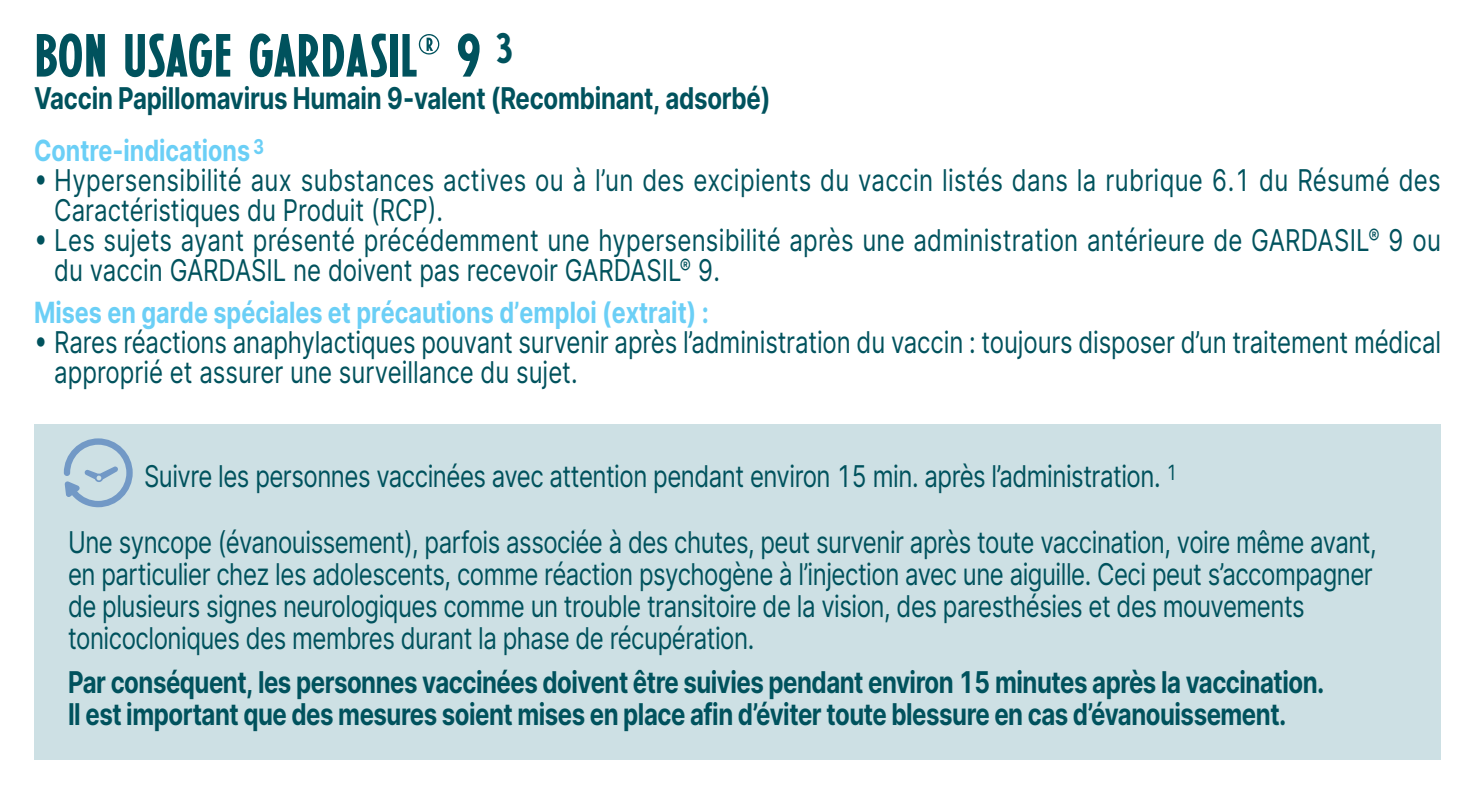
<style>
.page{position:relative;width:1475px;height:794px;background:#fff}
.page>*{position:absolute;margin:0;border:0;box-sizing:border-box;transform-origin:0 0}
.TEXTE_COURANT_7_5{font:56px "Recording Artist JNL";letter-spacing:-.01em;color:#00525d}
.TEXTE_COURANT_7_5-2{font:30px/32px "Inter";letter-spacing:-.02em;color:#00525d;scale:.8 1}
.TEXTE_COURANT_7_5-3{font:700 30px/32px "Inter";letter-spacing:-.02em;color:#00525d;scale:.8 1}
.TEXTE_COURANT_7_5-4{font:30px/30px "Inter";letter-spacing:.01em;color:#00525d;scale:.8 1}
.TEXTE_COURANT_7_5-5{font:30px/30px "Inter";letter-spacing:.015em;color:#00525d;scale:.8 1}
.TITRE_BLEU_7_3{font:700 29.2px "Inter";color:#6bcff6;scale:.8 1}
.TEXTE_COURANT_7_5-6{font:700 29.2px "Inter";color:#6bcff6;scale:.8 1}
</style>
<div class="page">
<div style="left:34px;top:424px;width:1406px;height:336px;background:#cde0e4"></div>
<svg style="left:64px;top:438px;width:69px;height:69px"></svg>
<p class="TEXTE_COURANT_7_5" style="left:34px;top:24px;width:480px">BON USAGE GARDASIL® 9 <sup>3</sup></p>
<p class="TEXTE_COURANT_7_5-3" style="left:34px;top:81px;width:922px">Vaccin Papillomavirus Humain 9-valent (Recombinant, adsorbé)</p>
<p class="TEXTE_COURANT_7_5-6" style="left:34px;top:129px;width:289px">Contre-indications <sup>3</sup></p>
<p class="TEXTE_COURANT_7_5-5" style="left:54px;top:165px;width:1734px;text-indent:-20px">• Hypersensibilité aux substances actives ou à l’un des excipients du vaccin listés dans la rubrique 6.1 du Résumé des<br>Caractéristiques du Produit (RCP).</p>
<p class="TEXTE_COURANT_7_5-4" style="left:54px;top:225px;width:1734px;text-indent:-20px">• Les sujets ayant présenté précédemment une hypersensibilité après une administration antérieure de GARDASIL<sup>®</sup> 9 ou du vaccin GARDASIL ne doivent pas recevoir GARDASIL<sup>®</sup> 9.</p>
<p class="TITRE_BLEU_7_3" style="left:34px;top:291px;width:844px">Mises en garde spéciales et précautions d’emploi (extrait) :</p>
<p class="TEXTE_COURANT_7_5-2" style="left:54px;top:326px;width:1734px;line-height:30px;text-indent:-20px">• Rares réactions anaphylactiques pouvant survenir après l’administration du vaccin : toujours disposer d’un traitement médical approprié et assurer une surveillance du sujet.</p>
<p class="TEXTE_COURANT_7_5-2" style="left:144px;top:460px;width:1292px">Suivre les personnes vaccinées avec attention pendant environ 15 min. après l’administration. <sup>1</sup></p>
<p class="TEXTE_COURANT_7_5-2" style="left:68px;top:526px;width:1636px">Une syncope (évanouissement), parfois associée à des chutes, peut survenir après toute vaccination, voire même avant, en particulier chez les adolescents, comme réaction psychogène à l’injection avec une aiguille. Ceci peut s’accompagner de plusieurs signes neurologiques comme un trouble transitoire de la vision, des paresthésies et des mouvements tonicocloniques des membres durant la phase de récupération.</p>
<p class="TEXTE_COURANT_7_5-3" style="left:68px;top:665px;width:1571px">Par conséquent, les personnes vaccinées doivent être suivies pendant environ 15 minutes après la vaccination.<br>Il est important que des mesures soient mises en place afin d’éviter toute blessure en cas d’évanouissement.</p>
</div>
